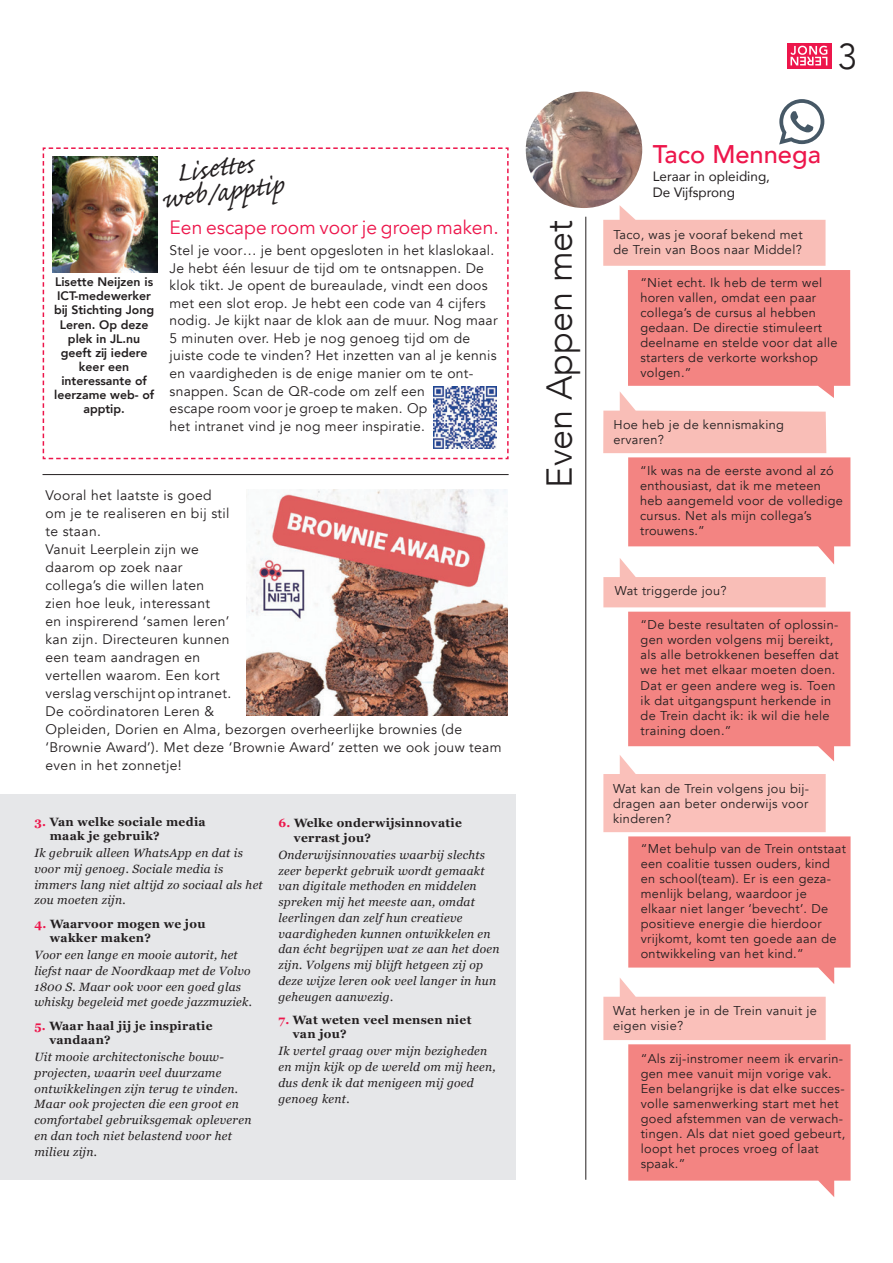
<style>
.page{position:relative;width:893px;height:1263px;background:#fff}
.page>*{position:absolute;margin:0;border:0;box-sizing:border-box;transform-origin:0 0}
.t1{font:300 36px "Avenir";color:#231f20}
.t2{font:34.5px "Caflisch Script Pro";color:#231f20}
.t3{font:500 25.5px "Avenir";color:#ed164b}
.t4{font:19.2px "Avenir";color:#ed164b}
.t5{font:13.8px/18px "Avenir";letter-spacing:.02em;color:#231f20}
.t6{font:13.5px/15.3px "Avenir";color:#231f20}
.t7{font:12.75px/15px "Avenir";letter-spacing:.025em;color:#231f20}
.t8{font:800 12.3px/14.1px "Avenir";color:#231f20;text-align:center}
.t9{font:italic 12px/15.8px "Georgia";letter-spacing:.025em;color:#231f20}
.t10{font:700 12px/14.2px "Georgia";letter-spacing:.025em;color:#231f20}
.s1{color:#ed164b}
</style>
<div class="page">
<svg style="left:787px;top:43px;width:44px;height:26px"></svg>
<svg style="left:790px;top:46px;width:37px;height:19px"></svg>
<svg style="left:42px;top:147px;width:467px;height:313px"></svg>
<img style="left:52px;top:156px;width:105px;height:116px">
<div style="left:0;top:794px;width:515px;height:386px;background:#e6e7e9"></div>
<hr style="left:43px;top:474px;width:466px;height:1px;background:#231f20">
<hr style="left:585px;top:217px;width:1px;height:963px;background:#231f20">
<img style="left:526px;top:92px;width:116px;height:116px;border-radius:58px">
<svg style="left:603px;top:205px;width:247px;height:992px"></svg>
<svg style="left:779px;top:99px;width:45px;height:45px"></svg>
<img style="left:434px;top:387px;width:62px;height:62px">
<img style="left:246px;top:489px;width:261px;height:227px">
<p class="t8" style="left:54px;top:275px;width:102px">Lisette Neijzen is<br>ICT-medewerker bĳ Stichting Jong<br>Leren. Op deze plek in JL.nu geeft zĳ iedere keer een interessante of leerzame web- of apptip.</p>
<h2 class="t2" style="left:175px;top:161px;width:72px;rotate:-7deg">Lisett es</h2>
<h2 class="t2" style="left:159px;top:187px;width:125px;rotate:-7deg">web/app tip</h2>
<p class="t5" style="left:169px;top:242px;width:330px;line-height:17.5px">Stel je voor… je bent opgesloten in het klaslokaal.<br>Je hebt één lesuur de tijd om te ontsnappen. De klok tikt. Je opent de bureaulade, vindt een doos met een slot erop. Je hebt een code van 4 cijfers nodig. Je kijkt naar de klok aan de muur. Nog maar 5 minuten over. Heb je nog genoeg tijd om de juiste code te vinden? Het inzetten van al je kennis en vaardigheden is de enige manier om te ont - snappen. Scan de QR-code om zelf een<br>escape room voor je groep te maken. Op<br>het intranet vind je nog meer inspiratie.</p>
<h3 class="t4" style="left:170px;top:215px;width:331px">Een escape room voor je groep maken.</h3>
<h1 class="t1" style="left:538px;top:488px;width:270px;rotate:-90deg">Even Appen met</h1>
<p class="t5" style="left:46px;top:487px;width:458px">Vooral het laatste is goed<br>om je te realiseren en bij stil<br>te staan.<br>Vanuit Leerplein zijn we<br>daarom op zoek naar<br>collega’s die willen laten<br>zien hoe leuk, interessant<br>en inspirerend ‘samen leren’<br>kan zijn. Directeuren kunnen<br>een team aandragen en<br>vertellen waarom. Een kort<br>ver slag verschijnt op intranet.<br>De coördinatoren Leren &amp;<br>Opleiden, Dorien en Alma, bezorgen overheerlijke brownies (de ‘Brownie Award’). Met deze ‘Brownie Award’ zetten we ook jouw team even in het zonnetje!</p>
<p class="t10" style="left:50px;top:814px;width:157px;text-indent:-15px"><span class="s1">3.</span> Van welke sociale media maak je gebruik?</p>
<p class="t9" style="left:34px;top:845px;width:230px">Ik gebruik alleen WhatsApp en dat is voor mij genoeg. Sociale media is immers lang niet altijd zo sociaal als het zou moeten zijn.</p>
<p class="t10" style="left:50px;top:916px;width:157px;text-indent:-16px"><span class="s1">4.</span> Waarvoor mogen we jou wakker maken?</p>
<p class="t9" style="left:34px;top:947px;width:219px">Voor een lange en mooie autorit, het liefst naar de Noordkaap met de Volvo 1800 S. Maar ook voor een goed glas whisky begeleid met goede jazzmuziek.</p>
<p class="t10" style="left:49px;top:1018px;width:165px;text-indent:-15px"><span class="s1">5.</span> Waar haal jij je inspiratie vandaan?</p>
<p class="t9" style="left:34px;top:1049px;width:218px">Uit mooie architectonische bouw - projecten, waarin veel duurzame ontwikkelingen zijn terug te vinden.<br>Maar ook projecten die een groot en comfortabel gebruiksgemak opleveren en dan toch niet belastend voor het milieu zijn.</p>
<p class="t10" style="left:294px;top:815px;width:169px;text-indent:-16px"><span class="s1">6.</span> Welke onderwijsinnovatie verrast jou?</p>
<p class="t9" style="left:278px;top:846px;width:223px">Onderwijsinnovaties waarbij slechts zeer beperkt gebruik wordt gemaakt van digitale methoden en middelen spreken mij het meeste aan, omdat leerlingen dan zelf hun creatieve vaardigheden kunnen ontwikkelen en dan écht begrijpen wat ze aan het doen zijn. Volgens mij blijft hetgeen zij op deze wijze leren ook veel langer in hun geheugen aanwezig.</p>
<p class="t10" style="left:293px;top:1012px;width:180px;text-indent:-14px"><span class="s1">7.</span> Wat weten veel mensen niet van jou?</p>
<p class="t9" style="left:278px;top:1043px;width:219px">Ik vertel graag over mijn bezigheden en mijn kijk op de wereld om mij heen, dus denk ik dat menigeen mij goed genoeg kent.</p>
<h1 class="t1" style="left:838px;top:35px;width:20px">3</h1>
<h3 class="t3" style="left:653px;top:132px;width:170px">Taco Mennega</h3>
<p class="t6" style="left:653px;top:169px;width:119px">Leraar in opleiding,<br>De Vijfsprong</p>
<p class="t7" style="left:613px;top:228px;width:191px">Taco, was je vooraf bekend met de Trein van Boos naar Middel?</p>
<p class="t7" style="left:640px;top:276px;width:199px">“Niet echt. Ik heb de term wel horen vallen, omdat een paar collega’s de cursus al hebben gedaan. De directie stimuleert deelname en stelde voor dat alle starters de verkorte workshop volgen.”</p>
<p class="t7" style="left:613px;top:418px;width:172px">Hoe heb je de kennismaking ervaren?</p>
<p class="t7" style="left:640px;top:463px;width:204px">“Ik was na de eerste avond al zó enthousiast, dat ik me meteen heb aangemeld voor de volledige cursus. Net als mijn collega’s trouwens.”</p>
<p class="t7" style="left:615px;top:583px;width:113px">Wat triggerde jou?</p>
<p class="t7" style="left:641px;top:618px;width:200px">“De beste resultaten of oplossin&shy;gen worden volgens mij bereikt, als alle betrokkenen beseffen dat we het met elkaar moeten doen.<br>Dat er geen andere weg is. Toen ik dat uitgangspunt herkende in de Trein dacht ik: ik wil die hele training doen.”</p>
<p class="t7" style="left:613px;top:781px;width:198px;text-align:justify">Wat kan de Trein volgens jou bij&shy;dragen aan beter onderwijs voor kinderen?</p>
<p class="t7" style="left:641px;top:841px;width:207px">“Met behulp van de Trein ontstaat een coalitie tussen ouders, kind en school(team). Er is een geza&shy;menlijk belang, waardoor je<br>elkaar niet langer ‘bevecht’. De positieve energie die hierdoor vrijkomt, komt ten goede aan de ontwikkeling van het kind.”</p>
<p class="t7" style="left:613px;top:1004px;width:205px">Wat herken je in de Trein vanuit je eigen visie?</p>
<p class="t7" style="left:641px;top:1051px;width:206px">“Als zij-instromer neem ik ervarin&shy;gen mee vanuit mijn vorige vak.<br>Een belangrijke is dat elke succes - volle samenwerking start met het goed afstemmen van de verwach - tingen. Als dat niet goed gebeurt, loopt het proces vroeg of laat spaak.”</p>
</div>
